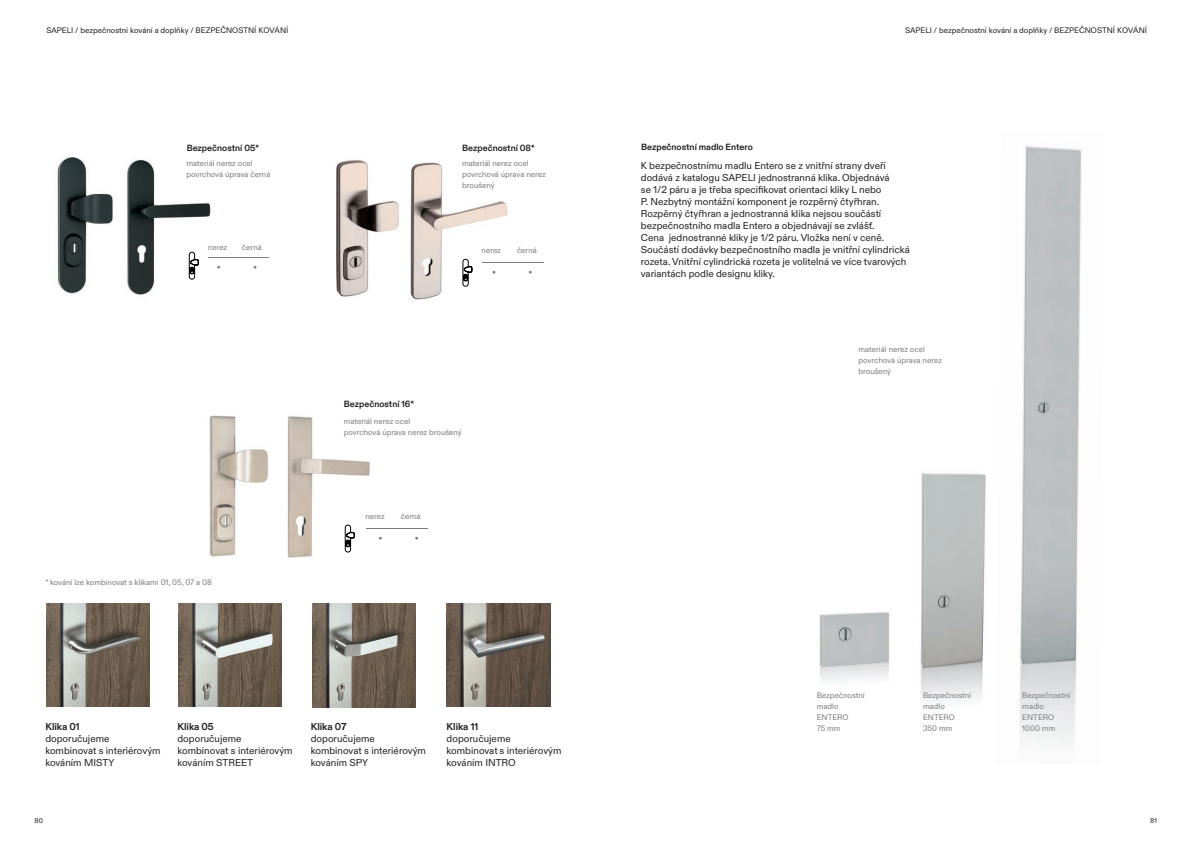
<style>
.page{position:relative;width:1191px;height:842px;background:#fff}
.page>*{position:absolute;margin:0;border:0;box-sizing:border-box;transform-origin:0 0}
.t1{font:10px/12px "ABC Diatype";color:#231f20}
.t2{font:700 10px "ABC Diatype";color:#231f20}
.t3{font:700 9px "ABC Diatype";color:#231f20}
.t4{font:8px/11px "ABC Diatype";color:#7a7c7f}
.t5{font:8px "ABC Diatype";color:#231f20}
.t6{font:8px "Museo Sans 300";color:#7a7c7f}
.t7{font:7px "ABC Diatype";color:#231f20}
</style>
<div class="page">
<img style="left:46px;top:603px;width:103px;height:103px">
<img style="left:179px;top:603px;width:103px;height:103px">
<img style="left:312px;top:604px;width:103px;height:103px">
<img style="left:447px;top:604px;width:103px;height:103px">
<img style="left:57px;top:156px;width:56px;height:138px">
<img style="left:127px;top:159px;width:84px;height:136px">
<hr style="left:208px;top:257px;width:60px;height:1px;background:#7a7c7f">
<img style="left:336px;top:160px;width:63px;height:137px">
<img style="left:410px;top:162px;width:98px;height:138px">
<hr style="left:482px;top:262px;width:61px;height:1px;background:#7a7c7f">
<img style="left:209px;top:415px;width:59px;height:142px">
<img style="left:287px;top:416px;width:83px;height:142px">
<hr style="left:366px;top:528px;width:61px;height:1px;background:#7a7c7f">
<svg style="left:189px;top:252px;width:10px;height:27px"></svg>
<svg style="left:345px;top:525px;width:9px;height:27px"></svg>
<svg style="left:462px;top:259px;width:10px;height:27px"></svg>
<img style="left:920px;top:473px;width:67px;height:230px">
<img style="left:1019px;top:146px;width:63px;height:604px">
<img style="left:819px;top:612px;width:71px;height:70px">
<p class="t5" style="left:46px;top:25px;width:243px">SAPELI / bezpečnostní kování a doplňky / BEZPEČNOSTNÍ KOVÁNÍ</p>
<p class="t3" style="left:187px;top:143px;width:74px">Bezpečnostní 05*</p>
<p class="t3" style="left:462px;top:143px;width:74px">Bezpečnostní 08*</p>
<p class="t4" style="left:186px;top:158px;width:85px">materiál nerez ocel povrchová úprava černá</p>
<p class="t4" style="left:462px;top:158px;width:85px">materiál nerez ocel povrchová úprava nerez broušený</p>
<p class="t4" style="left:208px;top:242px;width:21px">nerez</p>
<p class="t4" style="left:242px;top:242px;width:21px">černá</p>
<p class="t4" style="left:481px;top:245px;width:21px">nerez</p>
<p class="t4" style="left:517px;top:245px;width:21px">černá</p>
<p class="t6" style="left:217px;top:263px;width:5px">∞</p>
<p class="t6" style="left:253px;top:263px;width:5px">∞</p>
<p class="t6" style="left:492px;top:268px;width:5px">∞</p>
<p class="t6" style="left:528px;top:268px;width:5px">∞</p>
<p class="t3" style="left:344px;top:399px;width:72px">Bezpečnostní 16*</p>
<p class="t4" style="left:344px;top:416px;width:119px">materiál nerez ocel<br>povrchová úprava nerez broušený</p>
<p class="t4" style="left:365px;top:511px;width:21px">nerez</p>
<p class="t4" style="left:401px;top:511px;width:21px">černá</p>
<p class="t6" style="left:378px;top:534px;width:5px">∞</p>
<p class="t6" style="left:415px;top:534px;width:5px">∞</p>
<p class="t4" style="left:45px;top:577px;width:168px">* kování lze kombinovat s klikami 01, 05, 07 a 08</p>
<p class="t2" style="left:45px;top:721px;width:36px">Klika 01</p>
<p class="t1" style="left:45px;top:733px;width:117px">doporučujeme kombinovat s interiérovým kováním MISTY</p>
<p class="t2" style="left:177px;top:721px;width:38px">Klika 05</p>
<p class="t1" style="left:177px;top:733px;width:117px">doporučujeme kombinovat s interiérovým kováním STREET</p>
<p class="t2" style="left:311px;top:721px;width:37px">Klika 07</p>
<p class="t1" style="left:311px;top:733px;width:117px">doporučujeme kombinovat s interiérovým kováním SPY</p>
<p class="t2" style="left:446px;top:721px;width:33px">Klika 11</p>
<p class="t1" style="left:446px;top:733px;width:116px">doporučujeme kombinovat s interiérovým kováním INTRO</p>
<p class="t5" style="left:905px;top:25px;width:243px">SAPELI / bezpečnostní kování a doplňky / BEZPEČNOSTNÍ KOVÁNÍ</p>
<p class="t3" style="left:641px;top:142px;width:113px">Bezpečnostní madlo Entero</p>
<p class="t1" style="left:641px;top:160px;width:270px">K bezpečnostnímu madlu Entero se z vnitřní strany dveří dodává z katalogu SAPELI jednostranná klika. Objednává<br>se 1/2 páru a je třeba specifikovat orientaci kliky L nebo<br>P. Nezbytný montážní komponent je rozpěrný čtyřhran.<br>Rozpěrný čtyřhran a jednostranná klika nejsou součástí bezpečnostního madla Entero a objednávají se zvlášť.<br>Cena jednostranné kliky je 1/2 páru. Vložka není v ceně.<br>Součástí dodávky bezpečnostního madla je vnitřní cylindrická rozeta. Vnitřní cylindrická rozeta je volitelná ve více tvarových variantách podle designu kliky.</p>
<p class="t4" style="left:858px;top:344px;width:85px">materiál nerez ocel povrchová úprava nerez broušený</p>
<p class="t4" style="left:816px;top:690px;width:50px">Bezpečnostní madlo<br>ENTERO<br>75 mm</p>
<p class="t4" style="left:923px;top:690px;width:50px">Bezpečnostní madlo<br>ENTERO<br>350 mm</p>
<p class="t4" style="left:1022px;top:690px;width:50px">Bezpečnostní madlo<br>ENTERO<br>1000 mm</p>
<p class="t7" style="left:34px;top:816px;width:10px">80</p>
<p class="t7" style="left:1150px;top:816px;width:8px">81</p>
</div>
